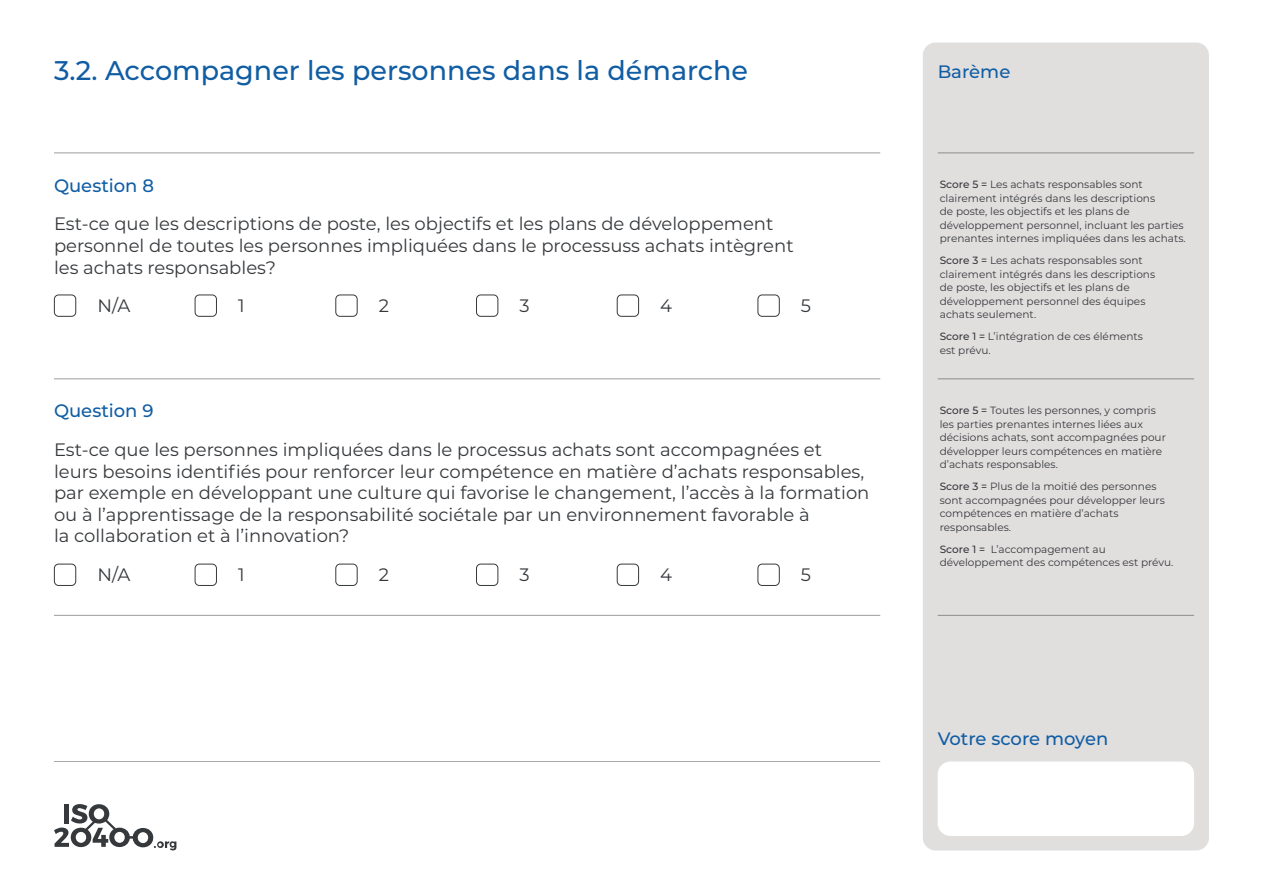
<style>
.page{position:relative;width:1263px;height:893px;background:#fff}
.page>*{position:absolute;margin:0;border:0;box-sizing:border-box;transform-origin:0 0}
.Section_Titles{font:500 27px "Montserrat";color:#105da4}
.Question{font:18px/21.6px "Montserrat";color:#36393c}
.Section_Titles-2{font:500 18px "Montserrat";color:#105da4}
.Question_No{font:500 18px "Montserrat";color:#105da4}
.Answers{font:18px "Montserrat";color:#36393c}
.Guidance{font:10.5px/13.5px "Montserrat";color:#36393c}
.s1{font-weight:500}
</style>
<div class="page">
<hr style="left:54px;top:761px;width:826px;height:1px;background:#36393c">
<svg style="left:54px;top:804px;width:122px;height:46px"></svg>
<div style="left:923px;top:43px;width:286px;height:807px;background:#e1dede;border-radius:13px"></div>
<div style="left:54px;top:295px;width:22px;height:22px;border:1px solid #36393c;border-radius:4px"></div>
<div style="left:54px;top:564px;width:22px;height:22px;border:1px solid #36393c;border-radius:4px"></div>
<div style="left:757px;top:295px;width:23px;height:22px;border:1px solid #36393c;border-radius:4px"></div>
<div style="left:757px;top:564px;width:23px;height:22px;border:1px solid #36393c;border-radius:4px"></div>
<div style="left:617px;top:295px;width:22px;height:22px;border:1px solid #36393c;border-radius:4px"></div>
<div style="left:617px;top:564px;width:22px;height:22px;border:1px solid #36393c;border-radius:4px"></div>
<div style="left:476px;top:295px;width:22px;height:22px;border:1px solid #36393c;border-radius:4px"></div>
<div style="left:476px;top:564px;width:22px;height:22px;border:1px solid #36393c;border-radius:4px"></div>
<div style="left:335px;top:295px;width:23px;height:22px;border:1px solid #36393c;border-radius:4px"></div>
<div style="left:335px;top:564px;width:23px;height:22px;border:1px solid #36393c;border-radius:4px"></div>
<div style="left:195px;top:295px;width:22px;height:22px;border:1px solid #36393c;border-radius:4px"></div>
<div style="left:195px;top:564px;width:22px;height:22px;border:1px solid #36393c;border-radius:4px"></div>
<div style="left:938px;top:761px;width:256px;height:75px;background:#fff;border-radius:13px"></div>
<hr style="left:54px;top:153px;width:826px;height:1px;background:#36393c">
<hr style="left:54px;top:379px;width:826px;height:1px;background:#36393c">
<hr style="left:54px;top:615px;width:826px;height:1px;background:#36393c">
<hr style="left:938px;top:153px;width:256px;height:1px;background:#36393c">
<hr style="left:938px;top:379px;width:256px;height:1px;background:#36393c">
<hr style="left:938px;top:615px;width:256px;height:1px;background:#36393c">
<p class="Section_Titles" style="left:54px;top:52px;width:696px">3.2. Accompagner les personnes dans la démarche</p>
<p class="Question_No" style="left:54px;top:173px;width:101px">Question 8</p>
<p class="Question" style="left:54px;top:213px;width:741px">Est-ce que les descriptions de poste, les objectifs et les plans de développement personnel de toutes les personnes impliquées dans le processuss achats intègrent les achats responsables?</p>
<p class="Answers" style="left:97px;top:293px;width:34px">N/A</p>
<p class="Answers" style="left:238px;top:293px;width:8px">1</p>
<p class="Answers" style="left:379px;top:293px;width:12px">2</p>
<p class="Answers" style="left:519px;top:293px;width:12px">3</p>
<p class="Answers" style="left:660px;top:293px;width:13px">4</p>
<p class="Answers" style="left:801px;top:293px;width:12px">5</p>
<p class="Question_No" style="left:54px;top:398px;width:101px">Question 9</p>
<p class="Question" style="left:54px;top:438px;width:817px">Est-ce que les personnes impliquées dans le processus achats sont accompagnées et leurs besoins identifiés pour renforcer leur compétence en matière d’achats responsables, par exemple en développant une culture qui favorise le changement, l’accès à la formation ou à l’apprentissage de la responsabilité sociétale par un environnement favorable à<br>la collaboration et à l’innovation?</p>
<p class="Answers" style="left:97px;top:562px;width:34px">N/A</p>
<p class="Answers" style="left:238px;top:562px;width:8px">1</p>
<p class="Answers" style="left:379px;top:562px;width:12px">2</p>
<p class="Answers" style="left:519px;top:562px;width:12px">3</p>
<p class="Answers" style="left:660px;top:562px;width:13px">4</p>
<p class="Answers" style="left:801px;top:562px;width:12px">5</p>
<p class="Section_Titles-2" style="left:938px;top:59px;width:74px">Barème</p>
<p class="Guidance" style="left:940px;top:177px;width:247px"><span class="s1">Score 5 =</span> Les achats responsables sont clairement intégrés dans les descriptions<br>de poste, les objectifs et les plans de développement personnel, incluant les parties prenantes internes impliquées dans les achats.</p>
<p class="Guidance" style="left:940px;top:253px;width:217px"><span class="s1">Score 3 =</span> Les achats responsables sont clairement intégrés dans les descriptions de poste, les objectifs et les plans de développement personnel des équipes achats seulement.</p>
<p class="Guidance" style="left:940px;top:329px;width:205px"><span class="s1">Score 1 =</span> L’intégration de ces éléments est prévu.</p>
<p class="Guidance" style="left:940px;top:403px;width:228px"><span class="s1">Score 5 =</span> Toutes les personnes, y compris les parties prenantes internes liées aux décisions achats, sont accompagnées pour développer leurs compétences en matière d’achats responsables.</p>
<p class="Guidance" style="left:940px;top:479px;width:227px"><span class="s1">Score 3 =</span> Plus de la moitié des personnes sont accompagnées pour développer leurs compétences en matière d’achats responsables.</p>
<p class="Guidance" style="left:940px;top:542px;width:235px"><span class="s1">Score 1 =</span> L’accompagement au développement des compétences est prévu.</p>
<p class="Section_Titles-2" style="left:938px;top:726px;width:172px">Votre score moyen</p>
</div>
